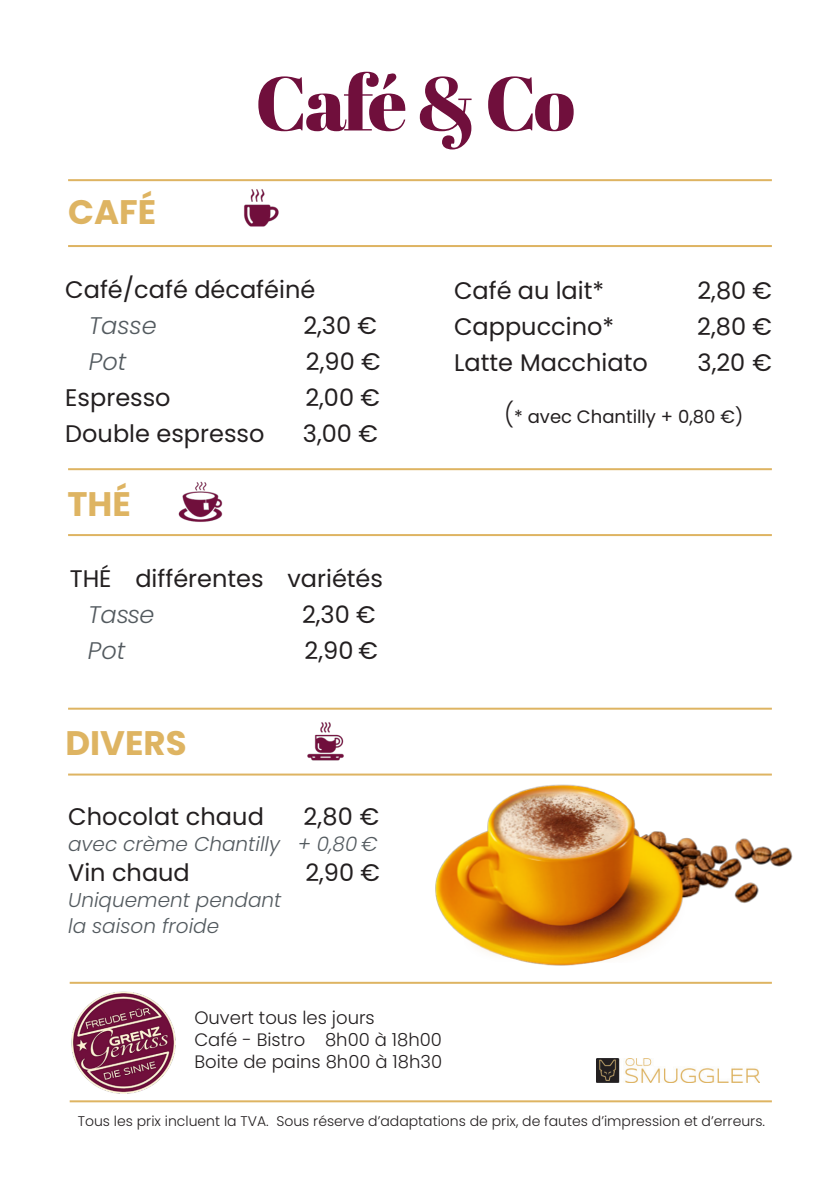
<style>
.page{position:relative;width:840px;height:1191px;background:#fff}
.page>*{position:absolute;margin:0;border:0;box-sizing:border-box;transform-origin:0 0}
.t1{font:76px "Abril Fatface";letter-spacing:-.045em;color:#700f3c}
.t2{font:700 34px "Poppins";color:#deb462}
.t3{font:24px "Poppins";color:#231f20}
.t4{font:italic 300 24px "Poppins";color:#535a5f}
.t5{font:italic 300 20px/26px "Poppins";color:#535a5f}
.t6{font:300 18px/21.6px "Poppins";color:#231f20}
.t7{font:18px "Poppins";color:#231f20}
.t8{font:300 14px "Poppins";color:#231f20}
.s1{font-weight:300;font-size:24px}
</style>
<div class="page">
<img style="left:596px;top:1059px;width:163px;height:23px">
<img style="left:71px;top:991px;width:105px;height:103px">
<hr style="left:68px;top:179px;width:703px;height:2px;background:#deb462">
<hr style="left:68px;top:245px;width:703px;height:2px;background:#deb462">
<hr style="left:68px;top:468px;width:703px;height:2px;background:#deb462">
<hr style="left:68px;top:534px;width:703px;height:2px;background:#deb462">
<hr style="left:70px;top:981px;width:701px;height:2px;background:#deb462">
<hr style="left:70px;top:1100px;width:701px;height:2px;background:#deb462">
<img style="left:178px;top:481px;width:45px;height:41px">
<img style="left:307px;top:722px;width:37px;height:39px">
<img style="left:425px;top:773px;width:368px;height:193px">
<hr style="left:68px;top:707px;width:703px;height:2px;background:#deb462">
<hr style="left:68px;top:773px;width:703px;height:2px;background:#deb462">
<img style="left:244px;top:189px;width:35px;height:38px">
<p class="t2" style="left:68px;top:193px;width:89px">CAFÉ</p>
<p class="t1" style="left:255px;top:50px;width:321px">Café &amp; Co</p>
<p class="t3" style="left:65px;top:275px;width:251px">Café/café décaféiné</p>
<p class="t4" style="left:89px;top:311px;width:70px">Tasse</p>
<p class="t3" style="left:303px;top:311px;width:75px">2,30 €</p>
<p class="t4" style="left:89px;top:347px;width:39px">Pot</p>
<p class="t3" style="left:306px;top:347px;width:76px">2,90 €</p>
<p class="t3" style="left:65px;top:383px;width:107px">Espresso</p>
<p class="t3" style="left:305px;top:383px;width:76px">2,00 €</p>
<p class="t3" style="left:65px;top:419px;width:200px">Double espresso</p>
<p class="t3" style="left:303px;top:419px;width:76px">3,00 €</p>
<p class="t2" style="left:67px;top:484px;width:65px">THÉ</p>
<p class="t3" style="left:70px;top:565px;width:315px">THÉ différentes variétés</p>
<p class="t4" style="left:88px;top:601px;width:68px">Tasse</p>
<p class="t3" style="left:302px;top:601px;width:75px">2,30 €</p>
<p class="t4" style="left:88px;top:637px;width:39px">Pot</p>
<p class="t3" style="left:304px;top:637px;width:75px">2,90 €</p>
<p class="t2" style="left:65px;top:723px;width:123px">DIVERS</p>
<p class="t3" style="left:68px;top:802px;width:197px">Chocolat chaud</p>
<p class="t3" style="left:303px;top:802px;width:77px">2,80 €</p>
<p class="t5" style="left:68px;top:831px;width:311px">avec crème Chantilly + 0,80 €</p>
<p class="t3" style="left:68px;top:858px;width:123px">Vin chaud</p>
<p class="t3" style="left:305px;top:858px;width:76px">2,90 €</p>
<p class="t5" style="left:68px;top:887px;width:215px">Uniquement pendant la saison froide</p>
<p class="t3" style="left:454px;top:276px;width:151px">Café au lait*</p>
<p class="t3" style="left:697px;top:276px;width:76px">2,80 €</p>
<p class="t3" style="left:454px;top:312px;width:161px">Cappuccino*</p>
<p class="t3" style="left:697px;top:312px;width:76px">2,80 €</p>
<p class="t3" style="left:454px;top:348px;width:195px">Latte Macchiato</p>
<p class="t3" style="left:697px;top:348px;width:76px">3,20 €</p>
<p class="t7" style="left:504px;top:406px;width:240px"><span class="s1">(</span>* avec Chantilly + 0,80 €)</p>
<p class="t6" style="left:194px;top:1007px;width:249px">Ouvert tous les jours<br>Café - Bistro 8h00 à 18h00<br>Boite de pains 8h00 à 18h30</p>
<p class="t8" style="left:78px;top:1113px;width:688px">Tous les prix incluent la TVA. Sous réserve d’adaptations de prix, de fautes d’impression et d’erreurs.</p>
</div>
